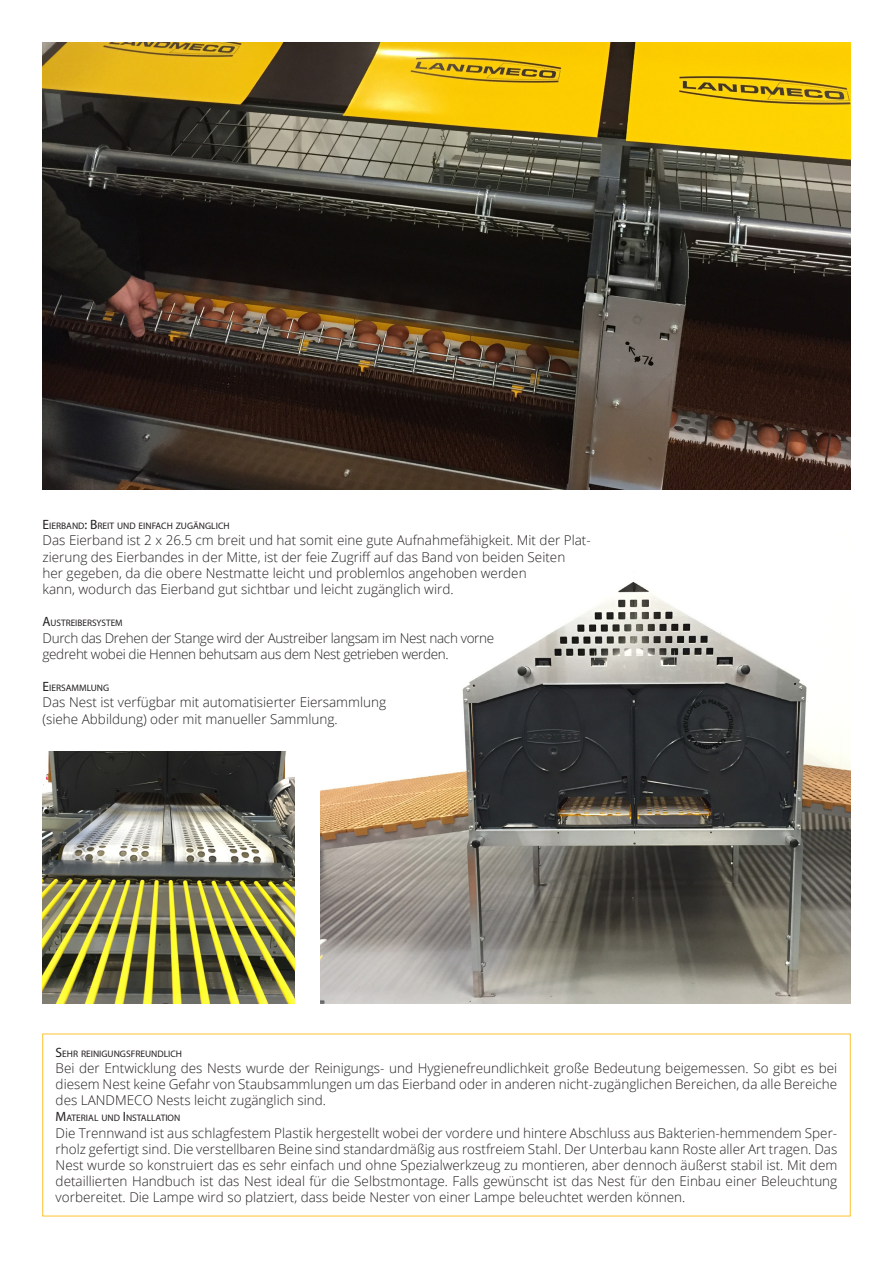
<style>
.page{position:relative;width:893px;height:1263px;background:#fff}
.page>*{position:absolute;margin:0;border:0;box-sizing:border-box;transform-origin:0 0}
.Brødtekst{font:300 13.5px/16.2px "Open Sans";color:#231f20;text-align:justify}
.Brødtekst-2{font:300 13.5px/16.2px "Open Sans";letter-spacing:-.025em;color:#231f20}
.Brødtekst-3{font:9.45px "Myriad Pro";color:#231f20}
.BRØDTEKST_HEADLINE{font:9.45px "Myriad Pro";color:#231f20}
.s1{font-size:13.5px}
</style>
<div class="page">
<img style="left:320px;top:582px;width:530px;height:421px">
<img style="left:43px;top:43px;width:807px;height:446px">
<img style="left:43px;top:751px;width:252px;height:252px">
<img style="left:675px;top:692px;width:51px;height:58px">
<img style="left:676px;top:693px;width:25px;height:19px">
<img style="left:676px;top:712px;width:3px;height:43px">
<svg style="left:679px;top:694px;width:60px;height:61px;background:#303234"></svg>
<p class="Brødtekst-3" style="left:43px;top:520px;width:13px"><span class="s1">E</span>IERBAND</p>
<p class="Brødtekst-3" style="left:85px;top:520px;width:18px"><span class="s1">: B</span>REIT</p>
<p class="Brødtekst-3" style="left:117px;top:520px;width:7px">UND</p>
<p class="Brødtekst-3" style="left:139px;top:520px;width:6px">EINFACH</p>
<p class="Brødtekst-3" style="left:176px;top:520px;width:7px">ZUG</p>
<p class="Brødtekst-3" style="left:193px;top:520px;width:12px">ÄNGLICH</p>
<p class="Brødtekst" style="left:43px;top:532px;width:550px;text-align:left">Das Eierband ist 2 x 26.5 cm breit und hat somit eine gute Aufnahmefähigkeit. Mit der Plat&shy;zierung des Eierbandes in der Mitte, ist der feie Zugriff auf das Band von beiden Seiten<br>her gegeben, da die obere Nestmatte leicht und problemlos angehoben werden<br>kann, wodurch das Eierband gut sichtbar und leicht zugänglich wird.</p>
<p class="BRØDTEKST_HEADLINE" style="left:43px;top:617px;width:14px"><span class="s1">A</span>USTREIBERS</p>
<p class="BRØDTEKST_HEADLINE" style="left:97px;top:617px;width:11px">YSTEM</p>
<p class="Brødtekst-2" style="left:43px;top:629px;width:453px">Durch das Drehen der Stange wird der Austreiber langsam im Nest nach vorne gedreht wobei die Hennen behutsam aus dem Nest getrieben werden.</p>
<p class="BRØDTEKST_HEADLINE" style="left:43px;top:682px;width:13px"><span class="s1">E</span>IERSAMMLUNG</p>
<p class="Brødtekst" style="left:43px;top:694px;width:345px">Das Nest ist verfügbar mit automatisierter Eiersammlung</p>
<p class="Brødtekst" style="left:43px;top:710px;width:297px">(siehe Abbildung) oder mit manueller Sammlung.</p>
<p class="BRØDTEKST_HEADLINE" style="left:56px;top:1047px;width:13px"><span class="s1">S</span>EHR</p>
<p class="BRØDTEKST_HEADLINE" style="left:81px;top:1047px;width:6px">REINIGUNGSFREUNDLICH</p>
<p class="Brødtekst" style="left:56px;top:1059px;width:783px">Bei der Entwicklung des Nests wurde der Reinigungs- und Hygienefreundlichkeit große Bedeutung beigemessen. So gibt es bei diesem Nest keine Gefahr von Staubsammlungen um das Eierband oder in anderen nicht-zugänglichen Bereichen, da alle Bereiche des LANDMECO Nests leicht zugänglich sind.</p>
<p class="Brødtekst-3" style="left:56px;top:1112px;width:17px"><span class="s1">M</span>ATERIAL</p>
<p class="Brødtekst-3" style="left:101px;top:1112px;width:31px">UND <span class="s1">I</span>NSTALLATION</p>
<p class="Brødtekst" style="left:56px;top:1124px;width:783px">Die Trennwand ist aus schlagfestem Plastik hergestellt wobei der vordere und hintere Abschluss aus Bakterien-hemmendem Sper&shy;rholz gefertigt sind. Die verstellbaren Beine sind standardmäßig aus rostfreiem Stahl. Der Unterbau kann Roste aller Art tragen. Das Nest wurde so konstruiert das es sehr einfach und ohne Spezialwerkzeug zu montieren, aber dennoch äußerst stabil ist. Mit dem detaillierten Handbuch ist das Nest ideal für die Selbstmontage. Falls gewünscht ist das Nest für den Einbau einer Beleuchtung vorbereitet. Die Lampe wird so platziert, dass beide Nester von einer Lampe beleuchtet werden können.</p>
</div>
